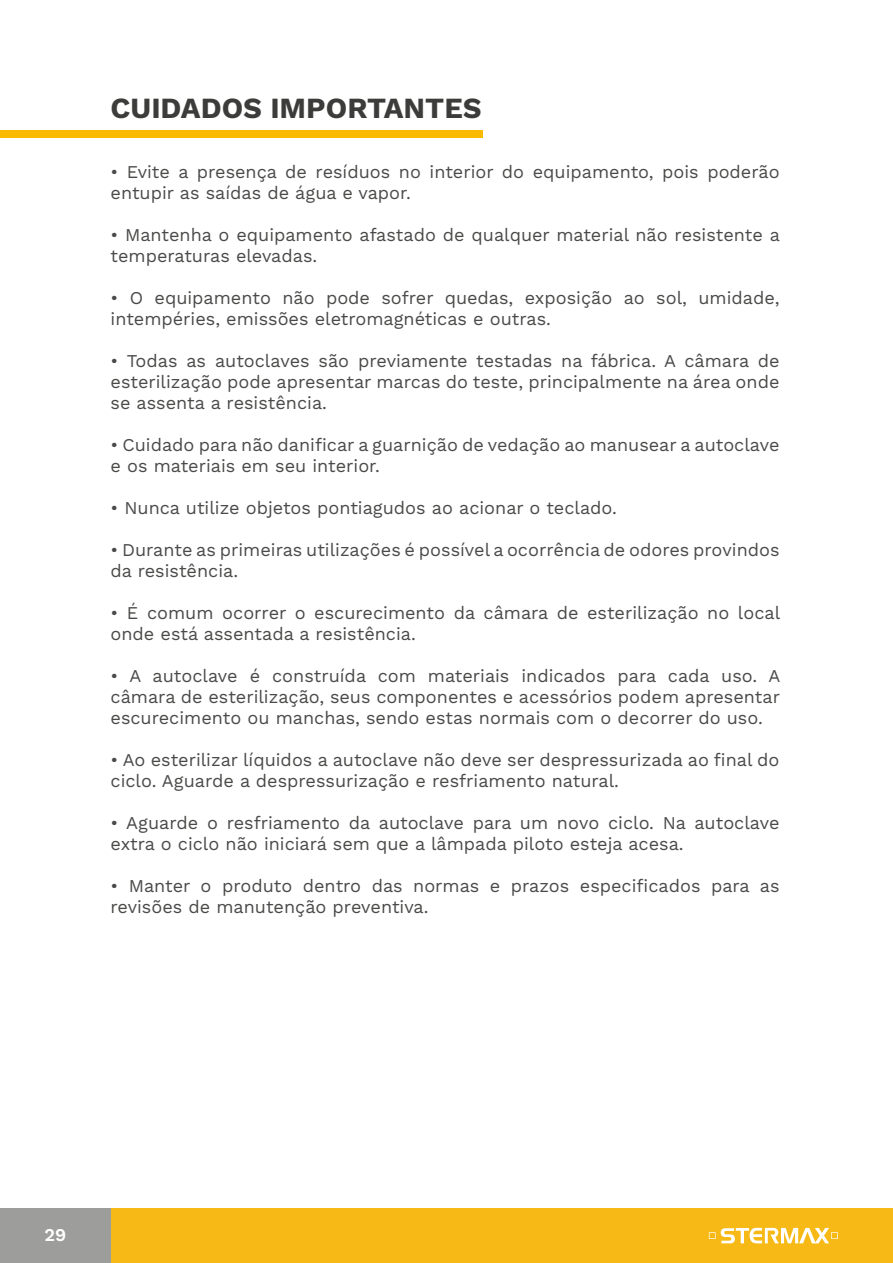
<style>
.page{position:relative;width:893px;height:1263px;background:#fff}
.page>*{position:absolute;margin:0;border:0;box-sizing:border-box;transform-origin:0 0}
.t1{font:700 29.25px "Work Sans";color:#3c3c3b}
.t2{font:18px/21px "Work Sans";color:#4a4a49}
.t3{font:600 18px "Work Sans";color:#fff}
</style>
<div class="page">
<div style="left:111px;top:1209px;width:782px;height:54px;background:#f7b916"></div>
<div style="left:0;top:1209px;width:111px;height:54px;background:#9d9d9c"></div>
<svg style="left:709px;top:1228px;width:129px;height:15px"></svg>
<div style="left:0;top:130px;width:483px;height:7px;background:#faba00"></div>
<h1 class="t1" style="left:111px;top:91px;width:373px">CUIDADOS IMPORTANTES</h1>
<p class="t2" style="left:111px;top:162px;width:671px">• Evite a presença de resíduos no interior do equipamento, pois poderão entupir as saídas de água e vapor.</p>
<p class="t2" style="left:111px;top:225px;width:671px">• Mantenha o equipamento afastado de qualquer material não resistente a temperaturas elevadas.</p>
<p class="t2" style="left:111px;top:288px;width:671px">• O equipamento não pode sofrer quedas, exposição ao sol, umidade, intempéries, emissões eletromagnéticas e outras.</p>
<p class="t2" style="left:111px;top:351px;width:670px;text-align:justify">• Todas as autoclaves são previamente testadas na fábrica. A câmara de esterilização pode apresentar marcas do teste, principalmente na área onde se assenta a resistência.</p>
<p class="t2" style="left:111px;top:435px;width:671px">• Cuidado para não danificar a guarnição de vedação ao manusear a autoclave e os materiais em seu interior.</p>
<p class="t2" style="left:111px;top:498px;width:508px">• Nunca utilize objetos pontiagudos ao acionar o teclado.</p>
<p class="t2" style="left:111px;top:540px;width:671px">• Durante as primeiras utilizações é possível a ocorrência de odores provindos da resistência.</p>
<p class="t2" style="left:111px;top:603px;width:671px">• É comum ocorrer o escurecimento da câmara de esterilização no local onde está assentada a resistência.</p>
<p class="t2" style="left:111px;top:666px;width:671px;text-align:justify">• A autoclave é construída com materiais indicados para cada uso. A câmara de esterilização, seus componentes e acessórios podem apresentar escurecimento ou manchas, sendo estas normais com o decorrer do uso.</p>
<p class="t2" style="left:111px;top:750px;width:670px">• Ao esterilizar líquidos a autoclave não deve ser despressurizada ao final do ciclo. Aguarde a despressurização e resfriamento natural.</p>
<p class="t2" style="left:111px;top:813px;width:671px">• Aguarde o resfriamento da autoclave para um novo ciclo. Na autoclave extra o ciclo não iniciará sem que a lâmpada piloto esteja acesa.</p>
<p class="t2" style="left:111px;top:876px;width:670px">• Manter o produto dentro das normas e prazos especificados para as revisões de manutenção preventiva.</p>
<p class="t3" style="left:44px;top:1224px;width:23px">29</p>
</div>
